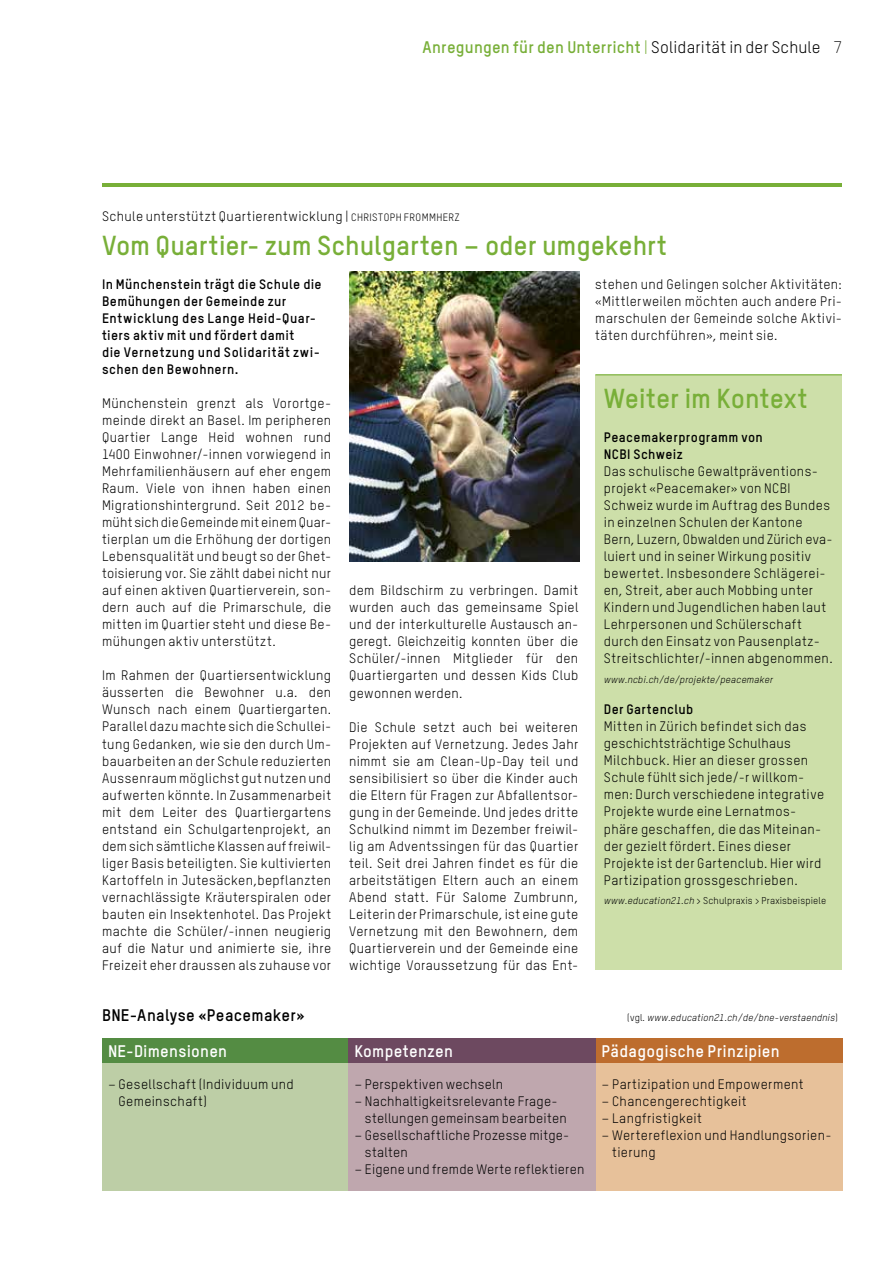
<style>
.page{position:relative;width:893px;height:1263px;background:#fff}
.page>*{position:absolute;margin:0;border:0;box-sizing:border-box;transform-origin:0 0}
.t1{font:700 27px "TSTARPRO";color:#78af38}
.t2{font:700 16.5px "TSTARPRO";letter-spacing:.01em;color:#78af38}
.t3{font:700 16.5px "TSTARPRO";letter-spacing:.015em;color:#fff}
.t4{font:700 16.5px "TSTARPRO";letter-spacing:.02em;color:#000}
.t5{font:13.5px/17px "TSTARPRO";letter-spacing:.025em;color:#000}
.t6{font:700 13.5px/17px "TSTARPRO";letter-spacing:.03em;color:#000}
.t7{font:italic 9.75px "TSTARPRO";letter-spacing:.015em;color:#000}
.t8{font:9.75px "TSTARPRO";letter-spacing:.015em;color:#000}
.s1{font-weight:400}
.s2{font-weight:400;color:#000}
.s3{font-weight:300;color:#000}
.s4{font-size:10.5px}
.s5{font-style:italic}
.s6{font-style:normal}
</style>
<div class="page">
<div style="left:595px;top:375px;width:247px;height:594px;background:#cddfa9"></div>
<div style="left:102px;top:1038px;width:246px;height:25px;background:#548c43"></div>
<div style="left:348px;top:1038px;width:248px;height:25px;background:#6d4960"></div>
<div style="left:596px;top:1038px;width:246px;height:25px;background:#bd6d2e"></div>
<div style="left:102px;top:1063px;width:246px;height:128px;background:#bdcea6"></div>
<div style="left:348px;top:1063px;width:248px;height:128px;background:#bfa7ae"></div>
<div style="left:596px;top:1063px;width:246px;height:128px;background:#e7c19a"></div>
<img style="left:350px;top:272px;width:229px;height:289px">
<hr style="left:102px;top:184px;width:740px;height:3px;background:#78af38">
<hr style="left:595px;top:374px;width:247px;height:1px;background:#78af38">
<p class="t2" style="left:423px;top:36px;width:421px">Anregungen für den Unterricht <span class="s1">|</span> <span class="s2">Solidarität in der Schule</span> <span class="s3">7</span></p>
<p class="t5" style="left:102px;top:208px;width:359px">Schule unterstützt Quartierentwicklung | <span class="s4">CHRISTOPH FROMMHERZ</span></p>
<h1 class="t1" style="left:102px;top:228px;width:566px">Vom Quartier- zum Schulgarten – oder umgekehrt</h1>
<p class="t5" style="left:595px;top:276px;width:248px;text-align:justify">stehen und Gelingen solcher Aktivitäten: «Mittlerweilen möchten auch andere Pri&shy;marschulen der Gemeinde solche Aktivi&shy;täten durchführen», meint sie.</p>
<p class="t6" style="left:102px;top:276px;width:221px">In Münchenstein trägt die Schule die<br>Bemühungen der Gemeinde zur<br>Entwicklung des Lange Heid-Quar&shy;tiers aktiv mit und fördert damit<br>die Vernetzung und Solidarität zwi&shy;schen den Bewohnern.</p>
<p class="t5" style="left:102px;top:395px;width:231px;text-align:justify">Münchenstein grenzt als Vorortge&shy;meinde direkt an Basel. Im peripheren Quartier Lange Heid wohnen rund 1400 Einwohner/-innen vorwiegend in Mehrfamilienhäusern auf eher engem Raum. Viele von ihnen haben einen Migrationshintergrund. Seit 2012 be&shy;müht sich die Gemeinde mit einem Quar&shy;tierplan um die Erhöhung der dortigen Lebensqualität und beugt so der Ghet&shy;toisierung vor. Sie zählt dabei nicht nur auf einen aktiven Quartierverein, son&shy;dern auch auf die Primarschule, die mitten im Quartier steht und diese Be&shy;mühungen aktiv unterstützt.</p>
<p class="t5" style="left:102px;top:667px;width:231px;text-align:justify">Im Rahmen der Quartiersentwicklung äusserten die Bewohner u.a. den Wunsch nach einem Quartiergarten.<br>Parallel dazu machte sich die Schullei&shy;tung Gedanken, wie sie den durch Um&shy;bauarbeiten an der Schule reduzierten Aussenraum möglichst gut nutzen und aufwerten könnte. In Zusammenarbeit mit dem Leiter des Quartiergartens entstand ein Schulgartenprojekt, an dem sich sämtliche Klassen auf freiwil&shy;liger Basis beteiligten. Sie kultivierten Kartoffeln in Jutesäcken,bepflanzten vernachlässigte Kräuterspiralen oder bauten ein Insektenhotel. Das Projekt machte die Schüler/-innen neugierig auf die Natur und animierte sie, ihre Freizeit eher draussen als zuhause vor</p>
<h1 class="t1" style="left:604px;top:382px;width:205px">Weiter im Kontext</h1>
<p class="t6" style="left:604px;top:429px;width:160px">Peacemakerprogramm von<br>NCBI Schweiz</p>
<p class="t5" style="left:604px;top:463px;width:230px">Das schulische Gewaltpräventions&shy;projekt «Peacemaker» von NCBI Schweiz wurde im Auftrag des Bundes in einzelnen Schulen der Kantone Bern, Luzern, Obwalden und Zürich eva&shy;luiert und in seiner Wirkung positiv bewertet. Insbesondere Schlägerei&shy;en, Streit, aber auch Mobbing unter Kindern und Jugendlichen haben laut Lehrpersonen und Schülerschaft durch den Einsatz von Pausenplatz-Streitschlichter/-innen abgenommen.</p>
<p class="t7" style="left:604px;top:673px;width:171px">www.ncbi.ch/de/projekte/peacemaker</p>
<p class="t6" style="left:604px;top:701px;width:91px">Der Gartenclub</p>
<p class="t5" style="left:604px;top:718px;width:222px">Mitten in Zürich befindet sich das geschichtsträchtige Schulhaus Milchbuck. Hier an dieser grossen Schule fühlt sich jede/-r willkom&shy;men: Durch verschiedene integrative Projekte wurde eine Lernatmos&shy;phäre geschaffen, die das Miteinan&shy;der gezielt fördert. Eines dieser Projekte ist der Gartenclub. Hier wird Partizipation grossgeschrieben.</p>
<p class="t8" style="left:604px;top:895px;width:224px"><span class="s5">www.education21.ch</span> &gt; Schulpraxis &gt; Praxisbeispiele</p>
<p class="t5" style="left:349px;top:582px;width:231px;text-align:justify">dem Bildschirm zu verbringen. Damit wurden auch das gemeinsame Spiel und der interkulturelle Austausch an&shy;geregt. Gleichzeitig konnten über die Schüler/-innen Mitglieder für den Quartiergarten und dessen Kids Club gewonnen werden.</p>
<p class="t5" style="left:349px;top:718px;width:231px;text-align:justify">Die Schule setzt auch bei weiteren Projekten auf Vernetzung. Jedes Jahr nimmt sie am Clean-Up-Day teil und sensibilisiert so über die Kinder auch die Eltern für Fragen zur Abfallentsor&shy;gung in der Gemeinde. Und jedes dritte Schulkind nimmt im Dezember freiwil&shy;lig am Adventssingen für das Quartier teil. Seit drei Jahren findet es für die arbeitstätigen Eltern auch an einem Abend statt. Für Salome Zumbrunn, Leiterin der Primarschule, ist eine gute Vernetzung mit den Bewohnern, dem Quartierverein und der Gemeinde eine wichtige Voraussetzung für das Ent-</p>
<p class="t4" style="left:102px;top:1004px;width:204px">BNE-Analyse «Peacemaker»</p>
<p class="t7" style="left:627px;top:1011px;width:212px"><span class="s6">(vgl.</span> www.education21.ch/de/bne-verstaendnis<span class="s6">)</span></p>
<p class="t3" style="left:108px;top:1040px;width:121px">NE-Dimensionen</p>
<p class="t3" style="left:354px;top:1040px;width:100px">Kompetenzen</p>
<p class="t3" style="left:602px;top:1040px;width:180px">Pädagogische Prinzipien</p>
<p class="t5" style="left:119px;top:1075px;width:177px;text-indent:-11px">– Gesellschaft (Individuum und<br>Gemeinschaft)</p>
<p class="t5" style="left:354px;top:1075px;width:150px">– Perspektiven wechseln</p>
<p class="t5" style="left:602px;top:1075px;width:204px">– Partizipation und Empowerment</p>
<p class="t5" style="left:602px;top:1092px;width:147px">– Chancengerechtigkeit</p>
<p class="t5" style="left:602px;top:1109px;width:102px">– Langfristigkeit</p>
<p class="t5" style="left:612px;top:1126px;width:221px;text-indent:-11px">– Wertereflexion und Handlungsorien&shy;tierung</p>
<p class="t5" style="left:365px;top:1092px;width:203px;text-indent:-11px">– Nachhaltigkeitsrelevante Frage&shy;stellungen gemeinsam bearbeiten</p>
<p class="t5" style="left:365px;top:1126px;width:206px;text-indent:-11px">– Gesellschaftliche Prozesse mitge&shy;stalten</p>
<p class="t5" style="left:354px;top:1160px;width:232px">– Eigene und fremde Werte reflektieren</p>
</div>
